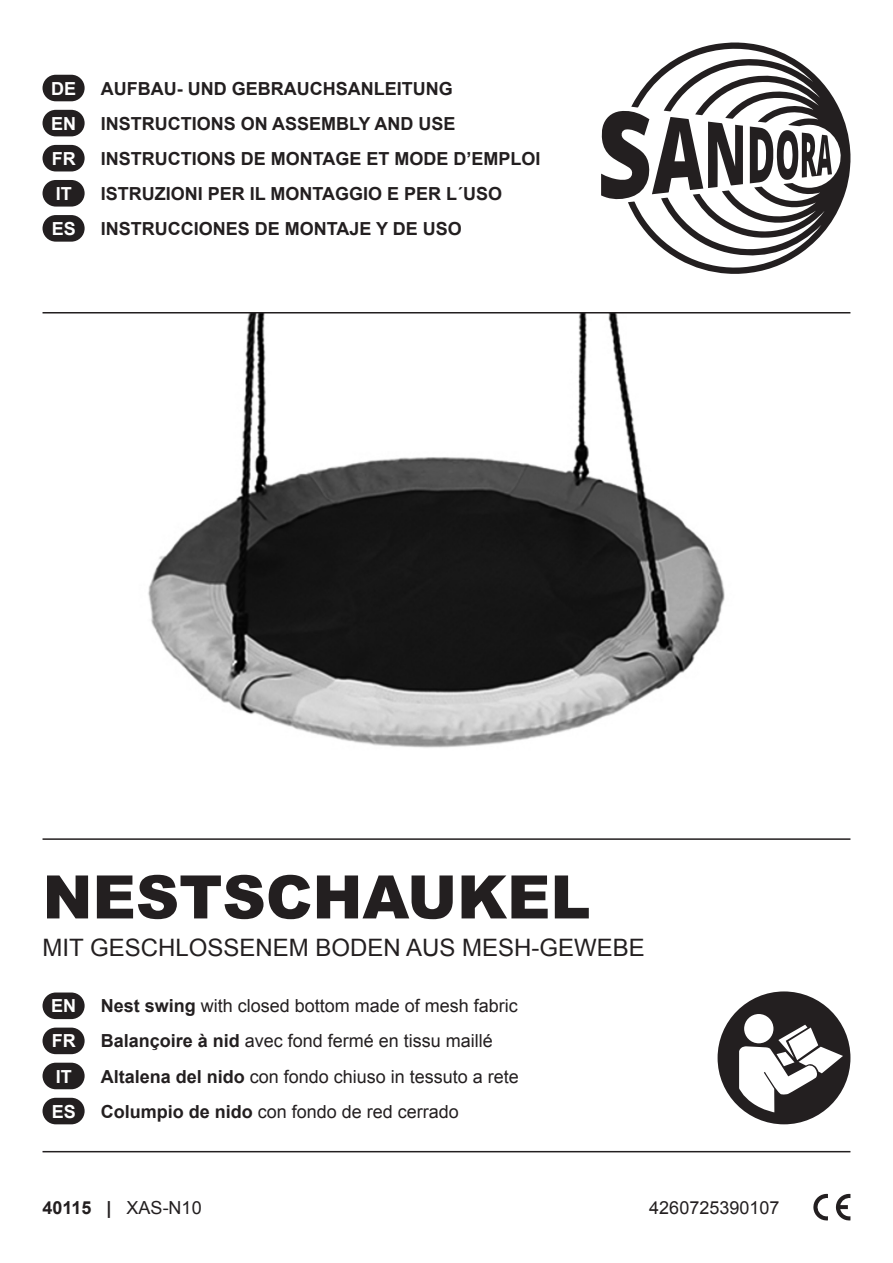
<style>
.page{position:relative;width:893px;height:1263px;background:#fff}
.page>*{position:absolute;margin:0;border:0;box-sizing:border-box;transform-origin:0 0}
.t1{font:900 60px "Arial";color:#231f20}
.t2{font:24px "Arial";color:#231f20}
.t3{font:18px "Arial";color:#231f20}
.t4{font:700 18px "Arial";color:#231f20}
.t5{font:700 18px "Arial";color:#fff}
.s1{font-weight:700}
</style>
<div class="page">
<img style="left:43px;top:313px;width:807px;height:435px">
<svg style="left:628px;top:43px;width:222px;height:231px"></svg>
<svg style="left:601px;top:110px;width:142px;height:90px"></svg>
<svg style="left:750px;top:127px;width:82px;height:56px"></svg>
<svg style="left:718px;top:991px;width:132px;height:133px"></svg>
<hr style="left:43px;top:838px;width:807px;height:2px;background:#231f20">
<hr style="left:43px;top:312px;width:807px;height:1px;background:#231f20">
<hr style="left:43px;top:1151px;width:807px;height:1px;background:#231f20">
<div style="left:43px;top:992px;width:42px;height:27px;background:#231f20;border-radius:13px"></div>
<div style="left:43px;top:110px;width:42px;height:26px;background:#231f20;border-radius:13px"></div>
<div style="left:43px;top:75px;width:42px;height:26px;background:#231f20;border-radius:13px"></div>
<div style="left:43px;top:1027px;width:42px;height:27px;background:#231f20;border-radius:13px"></div>
<div style="left:43px;top:145px;width:42px;height:26px;background:#231f20;border-radius:13px"></div>
<div style="left:43px;top:1063px;width:42px;height:26px;background:#231f20;border-radius:13px"></div>
<div style="left:43px;top:180px;width:42px;height:27px;background:#231f20;border-radius:13px"></div>
<div style="left:43px;top:1098px;width:42px;height:26px;background:#231f20;border-radius:13px"></div>
<div style="left:43px;top:215px;width:42px;height:27px;background:#231f20;border-radius:13px"></div>
<svg style="left:813px;top:1194px;width:15px;height:27px"></svg>
<svg style="left:835px;top:1194px;width:15px;height:27px"></svg>
<p class="t5" style="left:51px;top:76px;width:27px">DE</p>
<p class="t4" style="left:101px;top:76px;width:353px">AUFBAU- UND GEBRAUCHSANLEITUNG</p>
<p class="t5" style="left:51px;top:111px;width:27px">EN</p>
<p class="t4" style="left:101px;top:111px;width:356px">INSTRUCTIONS ON ASSEMBLY AND USE</p>
<p class="t5" style="left:52px;top:147px;width:25px">FR</p>
<p class="t4" style="left:101px;top:147px;width:441px">INSTRUCTIONS DE MONTAGE ET MODE D’EMPLOI</p>
<p class="t5" style="left:56px;top:182px;width:18px">IT</p>
<p class="t4" style="left:101px;top:182px;width:403px">ISTRUZIONI PER IL MONTAGGIO E PER L´USO</p>
<p class="t5" style="left:52px;top:217px;width:26px">ES</p>
<p class="t4" style="left:101px;top:217px;width:363px">INSTRUCCIONES DE MONTAJE Y DE USO</p>
<h1 class="t1" style="left:43px;top:853px;width:549px">NESTSCHAUKEL</h1>
<h2 class="t2" style="left:43px;top:932px;width:604px">MIT GESCHLOSSENEM BODEN AUS MESH-GEWEBE</h2>
<p class="t5" style="left:51px;top:994px;width:27px">EN</p>
<p class="t3" style="left:101px;top:994px;width:419px"><span class="s1">Nest swing</span> with closed bottom made of mesh fabric</p>
<p class="t5" style="left:52px;top:1029px;width:25px">FR</p>
<p class="t3" style="left:101px;top:1029px;width:394px"><span class="s1">Balançoire à nid</span> avec fond fermé en tissu maillé</p>
<p class="t5" style="left:56px;top:1064px;width:18px">IT</p>
<p class="t3" style="left:101px;top:1064px;width:420px"><span class="s1">Altalena del nido</span> con fondo chiuso in tessuto a rete</p>
<p class="t5" style="left:52px;top:1099px;width:26px">ES</p>
<p class="t3" style="left:101px;top:1099px;width:360px"><span class="s1">Columpio de nido</span> con fondo de red cerrado</p>
<p class="t3" style="left:43px;top:1195px;width:161px"><span class="s1">40115 |</span> XAS-N10</p>
<p class="t3" style="left:649px;top:1195px;width:132px">4260725390107</p>
</div>
